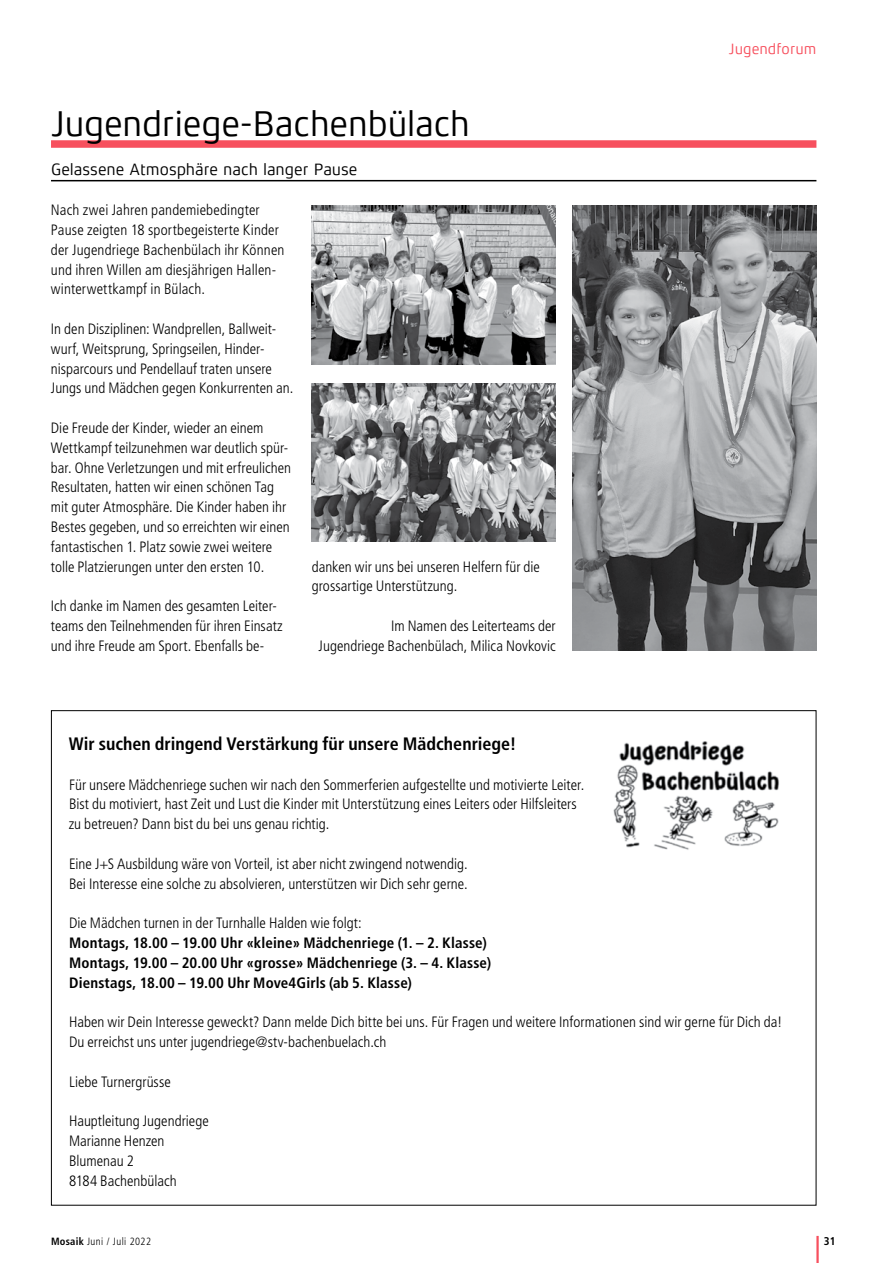
<style>
.page{position:relative;width:893px;height:1263px;background:#fff}
.page>*{position:absolute;margin:0;border:0;box-sizing:border-box;transform-origin:0 0}
.t1{font:36px "Xenois Sans Pro";letter-spacing:-.015em;color:#000}
.t2{font:700 condensed 18px "Frutiger LT Std";color:#000}
.t3{font:16.5px "Xenois Sans Pro";letter-spacing:-.005em;color:#000}
.t4{font:300 condensed 15px/19.8px "Frutiger LT Std";color:#000}
.t5{font:700 condensed 15px/19.8px "Frutiger LT Std";letter-spacing:.01em;color:#000}
.t6{font:15px "Xenois Sans Pro";color:#f7505e}
.t7{font:700 condensed 11.25px "Frutiger LT Std";color:#000}
.t8{font:300 condensed 10.5px "Frutiger LT Std";letter-spacing:.04em;color:#000}
.s1{font-weight:700}
</style>
<div class="page">
<hr style="left:816px;top:1236px;width:3px;height:27px;background:#f7505e">
<div style="left:51px;top:140px;width:765px;height:8px;background:#f7505e"></div>
<hr style="left:51px;top:180px;width:765px;height:1px;background:#000">
<img style="left:573px;top:205px;width:243px;height:446px">
<img style="left:312px;top:205px;width:244px;height:159px">
<img style="left:312px;top:383px;width:244px;height:159px">
<img style="left:613px;top:740px;width:166px;height:110px">
<h1 class="t1" style="left:51px;top:103px;width:421px">Jugendriege-Bachenbülach</h1>
<p class="t3" style="left:51px;top:160px;width:308px">Gelassene Atmosphäre nach langer Pause</p>
<p class="t4" style="left:51px;top:200px;width:235px">Nach zwei Jahren pandemiebedingter Pause zeigten 18 sportbegeisterte Kinder der Jugendriege Bachenbülach ihr Können und ihren Willen am diesjährigen Hallen&shy;winterwettkampf in Bülach.</p>
<p class="t4" style="left:51px;top:319px;width:244px">In den Disziplinen: Wandprellen, Ballweit&shy;wurf, Weitsprung, Springseilen, Hinder&shy;nisparcours und Pendellauf traten unsere Jungs und Mädchen gegen Konkurrenten an.</p>
<p class="t4" style="left:51px;top:418px;width:242px">Die Freude der Kinder, wieder an einem Wettkampf teilzunehmen war deutlich spür&shy;bar. Ohne Verletzungen und mit erfreulichen Resultaten, hatten wir einen schönen Tag mit guter Atmosphäre. Die Kinder haben ihr Bestes gegeben, und so erreichten wir einen fantastischen 1. Platz sowie zwei weitere tolle Platzierungen unter den ersten 10.</p>
<p class="t4" style="left:51px;top:596px;width:233px">Ich danke im Namen des gesamten Leiter&shy;teams den Teilnehmenden für ihren Einsatz und ihre Freude am Sport. Ebenfalls be-</p>
<p class="t4" style="left:312px;top:557px;width:230px">danken wir uns bei unseren Helfern für die grossartige Unterstützung.</p>
<p class="t4" style="left:319px;top:616px;width:239px;text-align:right">Im Namen des Leiterteams der<br>Jugendriege Bachenbülach, Milica Novkovic</p>
<p class="t6" style="left:729px;top:40px;width:89px">Jugendforum</p>
<p class="t2" style="left:69px;top:733px;width:449px">Wir suchen dringend Verstärkung für unsere Mädchenriege!</p>
<p class="t4" style="left:69px;top:775px;width:517px">Für unsere Mädchenriege suchen wir nach den Sommerferien aufgestellte und motivierte Leiter.<br>Bist du motiviert, hast Zeit und Lust die Kinder mit Unterstützung eines Leiters oder Hilfsleiters zu betreuen? Dann bist du bei uns genau richtig.</p>
<p class="t4" style="left:69px;top:854px;width:400px">Eine J+S Ausbildung wäre von Vorteil, ist aber nicht zwingend notwendig.<br>Bei Interesse eine solche zu absolvieren, unterstützen wir Dich sehr gerne.</p>
<p class="t4" style="left:69px;top:913px;width:294px">Die Mädchen turnen in der Turnhalle Halden wie folgt:</p>
<p class="t5" style="left:69px;top:933px;width:423px">Montags, 18.00 – 19.00 Uhr «kleine» Mädchenriege (1. – 2. Klasse)<br>Montags, 19.00 – 20.00 Uhr «grosse» Mädchenriege (3. – 4. Klasse)<br>Dienstags, 18.00 – 19.00 Uhr Move4Girls (ab 5. Klasse)</p>
<p class="t4" style="left:69px;top:1012px;width:715px">Haben wir Dein Interesse geweckt? Dann melde Dich bitte bei uns. Für Fragen und weitere Informationen sind wir gerne für Dich da!<br>Du erreichst uns unter jugendriege@stv-bachenbuelach.ch</p>
<p class="t4" style="left:69px;top:1072px;width:103px">Liebe Turnergrüsse</p>
<p class="t4" style="left:69px;top:1111px;width:141px">Hauptleitung Jugendriege<br>Marianne Henzen<br>Blumenau 2<br>8184 Bachenbülach</p>
<p class="t8" style="left:51px;top:1235px;width:102px"><span class="s1">Mosaik</span> Juni / Juli 2022</p>
<p class="t7" style="left:824px;top:1234px;width:13px">31</p>
</div>
